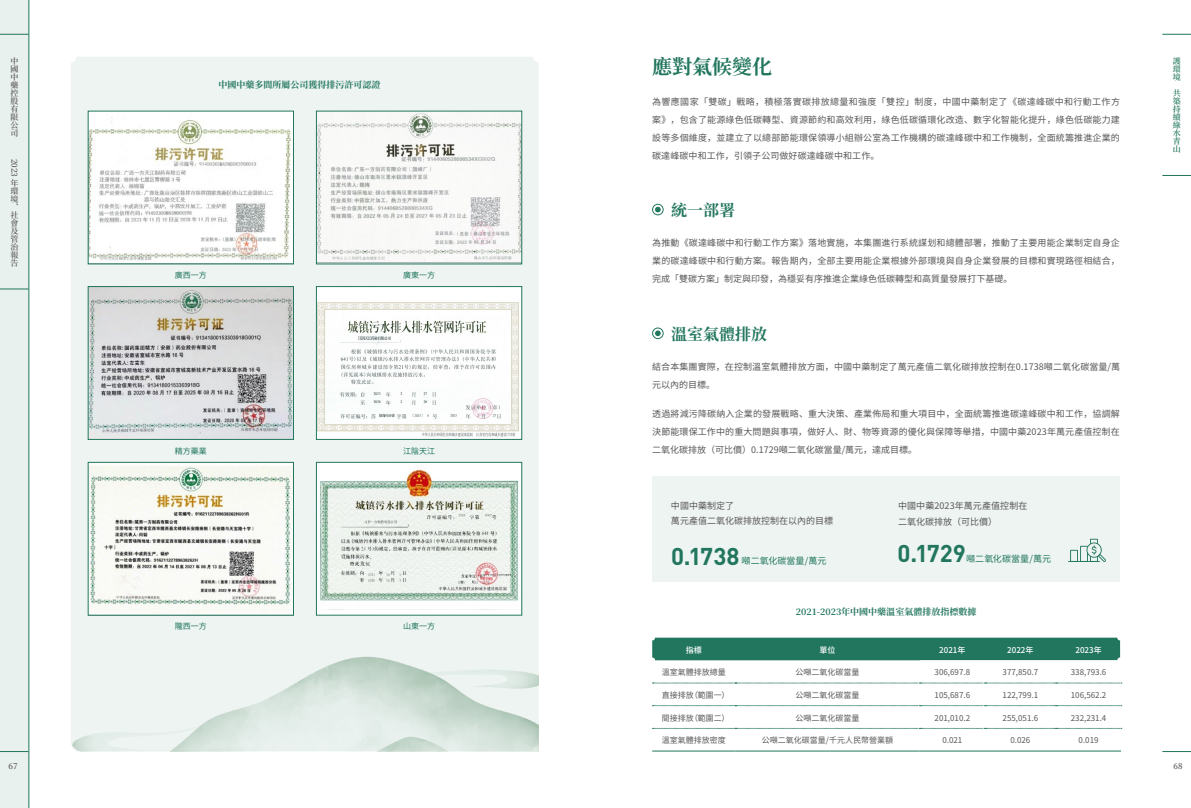
<style>
.page{position:relative;width:1191px;height:808px;background:#fff}
.page>*{position:absolute;margin:0;border:0;box-sizing:border-box;transform-origin:0 0}
.t1{font:700 24px "DIN Pro";color:#22765e}
.t2{font:700 20px "Source Han Serif CN";color:#22765e}
.t3{font:700 16px "Source Han Serif CN";color:#22765e}
.t4{font:9px/18px "Source Han Sans CN";letter-spacing:.01em;color:#595757;text-align:justify}
.t5{font:700 9px "Source Han Serif CN";color:#22765e}
.t6{font:9px "Source Han Sans CN";letter-spacing:.005em;color:#22765e}
.t7{font:8px "Source Han Sans CN";color:#595757}
.t8{font:600 8px/8px "Source Han Serif SC";color:#595757;text-align:justify}
.t9{font:8px "Source Han Sans CN";color:#22765e}
.t10{font:500 8px "Source Han Sans CN";color:#fff}
.t11{font:600 8px/8px "Source Han Serif SC";color:#22765e;text-align:justify}
</style>
<div class="page">
<div style="left:0;top:0;width:29px;height:808px;background:#e9f1ef"></div>
<svg style="left:0;top:34px;width:28px;height:1px"></svg>
<hr style="left:28px;top:0;width:1px;height:808px;background:#22765e">
<svg style="left:1162px;top:34px;width:29px;height:1px"></svg>
<svg style="left:0;top:289px;width:29px;height:1px"></svg>
<svg style="left:1162px;top:175px;width:29px;height:1px"></svg>
<svg style="left:0;top:751px;width:29px;height:1px"></svg>
<svg style="left:1162px;top:751px;width:29px;height:1px"></svg>
<div style="left:71px;top:57px;width:468px;height:694px;background:#edf4f2;border-radius:6px"></div>
<div style="left:652px;top:204px;width:11px;height:11px;border:1px solid #22765e;border-radius:50%"></div>
<div style="left:652px;top:328px;width:11px;height:11px;border:1px solid #22765e;border-radius:50%"></div>
<svg style="left:655px;top:207px;width:5px;height:5px"></svg>
<svg style="left:655px;top:330px;width:5px;height:6px"></svg>
<img style="left:90px;top:113px;width:202px;height:149px">
<div style="left:88px;top:111px;width:206px;height:153px;border:1px solid #22765e"></div>
<img style="left:90px;top:288px;width:202px;height:150px">
<div style="left:88px;top:286px;width:206px;height:154px;border:1px solid #22765e"></div>
<img style="left:90px;top:464px;width:202px;height:149px">
<div style="left:88px;top:462px;width:206px;height:153px;border:1px solid #22765e"></div>
<img style="left:318px;top:113px;width:202px;height:149px">
<div style="left:316px;top:111px;width:206px;height:153px;border:1px solid #22765e"></div>
<img style="left:318px;top:288px;width:202px;height:150px">
<div style="left:316px;top:286px;width:206px;height:154px;border:1px solid #22765e"></div>
<img style="left:318px;top:464px;width:202px;height:149px">
<div style="left:316px;top:462px;width:206px;height:153px;border:1px solid #22765e"></div>
<div style="left:652px;top:476px;width:468px;height:105px;background:#edf4f2"></div>
<hr style="left:1068px;top:561px;width:32px;height:1px;background:#22765e">
<svg style="left:1070px;top:539px;width:36px;height:23px"></svg>
<img style="left:71px;top:656px;width:467px;height:95px">
<div style="left:652px;top:638px;width:468px;height:22px;background:#22765e;border-radius:3px"></div>
<svg style="left:652px;top:660px;width:469px;height:91px"></svg>
<hr style="left:652px;top:751px;width:83px;height:1px;background:#22765e">
<hr style="left:735px;top:751px;width:184px;height:1px;background:#22765e">
<hr style="left:919px;top:751px;width:66px;height:1px;background:#22765e">
<hr style="left:985px;top:751px;width:70px;height:1px;background:#22765e">
<hr style="left:1055px;top:751px;width:66px;height:1px;background:#22765e">
<h2 class="t2" style="left:652px;top:57px;width:121px">應對氣候變化</h2>
<p class="t4" style="left:652px;top:92px;width:469px">為響應國家「雙碳」戰略，積極落實碳排放總量和強度「雙控」制度，中國中藥制定了《碳達峰碳中和行動工作方案》，包含了能源綠色低碳轉型、資源節約和高效利用，綠色低碳循環化改造、數字化智能化提升，綠色低碳能力建設等多個維度，並建立了以總部節能環保領導小組辦公室為工作機構的碳達峰碳中和工作機制，全面統籌推進企業的碳達峰碳中和工作，引領子公司做好碳達峰碳中和工作。</p>
<p class="t8" style="left:10px;top:57px;width:10px">中國中藥控股有限公司</p>
<p class="t11" style="left:1172px;top:57px;width:9px">護環境</p>
<p class="t5" style="left:218px;top:80px;width:163px">中國中藥多間所屬公司獲得排污許可認證</p>
<p class="t11" style="left:1172px;top:89px;width:10px">共築持續綠水青山</p>
<p class="t8" style="left:18px;top:159px;width:20px;rotate:90deg">2023</p>
<p class="t8" style="left:10px;top:179px;width:10px">年環境、社會及管治報告</p>
<h3 class="t3" style="left:671px;top:202px;width:65px">統一部署</h3>
<p class="t4" style="left:652px;top:234px;width:469px">為推動《碳達峰碳中和行動工作方案》落地實施，本集團進行系統謀划和總體部署，推動了主要用能企業制定自身企業的碳達峰碳中和行動方案。報告期內，全部主要用能企業根據外部環境與自身企業發展的目標和實現路徑相結合，完成「雙碳方案」制定與印發，為穩妥有序推進企業綠色低碳轉型和高質量發展打下基礎。</p>
<p class="t9" style="left:403px;top:271px;width:33px">廣東一方</p>
<p class="t9" style="left:175px;top:271px;width:33px">廣西一方</p>
<p class="t9" style="left:175px;top:446px;width:33px">精方藥業</p>
<p class="t9" style="left:175px;top:622px;width:33px">隴西一方</p>
<p class="t9" style="left:403px;top:446px;width:33px">江陰天江</p>
<p class="t9" style="left:403px;top:622px;width:33px">山東一方</p>
<h3 class="t3" style="left:671px;top:326px;width:97px">溫室氣體排放</h3>
<p class="t4" style="left:652px;top:358px;width:469px">結合本集團實際，在控制溫室氣體排放方面，中國中藥制定了萬元產值二氧化碳排放控制在0.1738噸二氧化碳當量/萬元以內的目標。</p>
<p class="t4" style="left:652px;top:405px;width:469px">透過將減污降碳納入企業的發展戰略、重大決策、產業佈局和重大項目中，全面統籌推進碳達峰碳中和工作，協調解決節能環保工作中的重大問題與事項，做好人、財、物等資源的優化與保障等舉措，中國中藥2023年萬元產值控制在二氧化碳排放（可比價）0.1729噸二氧化碳當量/萬元，達成目標。</p>
<p class="t4" style="left:671px;top:498px;width:163px;line-height:15.3px">中國中藥制定了<br>萬元產值二氧化碳排放控制在以內的目標</p>
<p class="t4" style="left:898px;top:498px;width:131px;line-height:16px">中國中藥2023年萬元產值控制在二氧化碳排放（可比價）</p>
<h1 class="t1" style="left:671px;top:540px;width:70px">0.1738</h1>
<p class="t6" style="left:741px;top:556px;width:86px">噸二氧化碳當量/萬元</p>
<h1 class="t1" style="left:897px;top:537px;width:70px">0.1729</h1>
<p class="t6" style="left:966px;top:553px;width:86px">噸二氧化碳當量/萬元</p>
<p class="t5" style="left:796px;top:607px;width:182px">2021-2023年中國中藥溫室氣體排放指標數據</p>
<p class="t10" style="left:686px;top:645px;width:17px">指標</p>
<p class="t10" style="left:819px;top:645px;width:17px">單位</p>
<p class="t10" style="left:939px;top:645px;width:28px">2021年</p>
<p class="t10" style="left:1007px;top:645px;width:28px">2022年</p>
<p class="t10" style="left:1075px;top:645px;width:28px">2023年</p>
<p class="t7" style="left:662px;top:668px;width:65px">溫室氣體排放總量</p>
<p class="t7" style="left:795px;top:668px;width:65px">公噸二氧化碳當量</p>
<p class="t7" style="left:934px;top:668px;width:37px">306,697.8</p>
<p class="t7" style="left:1002px;top:668px;width:37px">377,850.7</p>
<p class="t7" style="left:1070px;top:668px;width:37px">338,793.6</p>
<p class="t7" style="left:662px;top:690px;width:69px">直接排放（範圍一）</p>
<p class="t7" style="left:795px;top:690px;width:65px">公噸二氧化碳當量</p>
<p class="t7" style="left:934px;top:690px;width:37px">105,687.6</p>
<p class="t7" style="left:1002px;top:690px;width:37px">122,799.1</p>
<p class="t7" style="left:1070px;top:690px;width:37px">106,562.2</p>
<p class="t7" style="left:662px;top:713px;width:69px">間接排放（範圍二）</p>
<p class="t7" style="left:795px;top:713px;width:65px">公噸二氧化碳當量</p>
<p class="t7" style="left:934px;top:713px;width:37px">201,010.2</p>
<p class="t7" style="left:1002px;top:713px;width:37px">255,051.6</p>
<p class="t7" style="left:1070px;top:713px;width:37px">232,231.4</p>
<p class="t7" style="left:662px;top:736px;width:65px">溫室氣體排放密度</p>
<p class="t7" style="left:762px;top:736px;width:133px">公噸二氧化碳當量/千元人民幣營業額</p>
<p class="t7" style="left:942px;top:736px;width:21px">0.021</p>
<p class="t7" style="left:1010px;top:736px;width:21px">0.026</p>
<p class="t7" style="left:1078px;top:736px;width:21px">0.019</p>
<p class="t8" style="left:9px;top:763px;width:11px">67</p>
<p class="t8" style="left:1173px;top:763px;width:11px">68</p>
</div>
